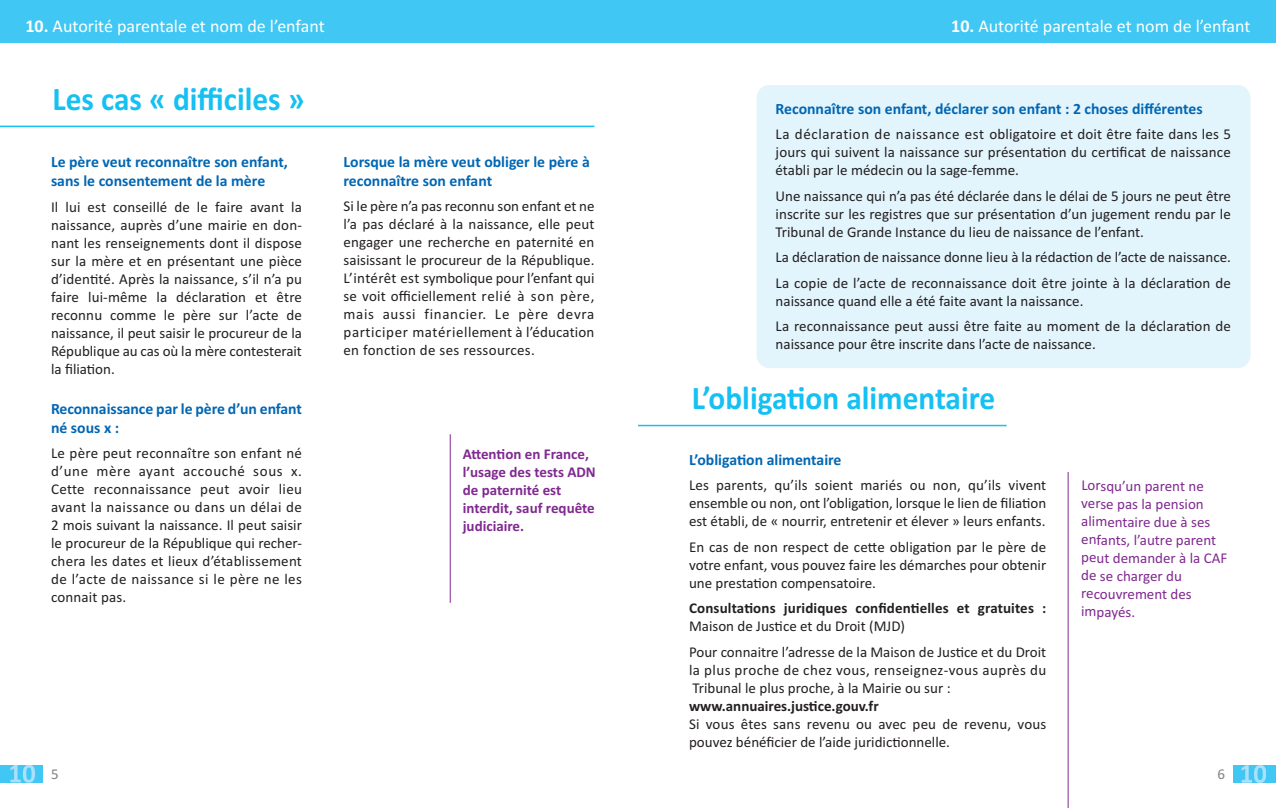
<style>
.page{position:relative;width:1276px;height:808px;background:#fff}
.page>*{position:absolute;margin:0;border:0;box-sizing:border-box;transform-origin:0 0}
.t1{font:700 33px "Calibri";color:#15c0f2;scale:.95 1}
.t2{font:18px "Calibri";color:#fff}
.t3{font:700 15.75px/18.9px "Calibri";color:#0166b3}
.t4{font:15px/18px "Calibri";color:#231f20;text-align:justify}
.t5{font:15px/18px "Calibri";color:#802990}
.t6{font:15px/18px "Calibri";letter-spacing:.02em;color:#231f20}
.t7{font:700 15px/18px "Calibri";color:#802990}
.t8{font:700 15px "Calibri";letter-spacing:.01em;color:#231f20}
.t9{font:15px "Calibri";color:#808285}
.s1{font-weight:700}
</style>
<div class="page">
<div style="left:0;top:765px;width:43px;height:17px;background:#40c7f4"></div>
<svg style="left:10px;top:765px;width:25px;height:17px"></svg>
<div style="left:1233px;top:765px;width:43px;height:17px;background:#40c7f4"></div>
<svg style="left:1241px;top:765px;width:25px;height:18px"></svg>
<div style="left:756px;top:85px;width:494px;height:283px;background:#e2f4fc;border-radius:13px"></div>
<div style="left:0;top:0;width:1276px;height:43px;background:#40c7f4"></div>
<hr style="left:1067px;top:472px;width:1px;height:336px;background:#802990">
<hr style="left:0;top:126px;width:594px;height:1px;background:#15c0f2">
<hr style="left:638px;top:425px;width:368px;height:1px;background:#15c0f2">
<hr style="left:450px;top:434px;width:1px;height:169px;background:#802990">
<p class="t2" style="left:26px;top:15px;width:301px"><span class="s1">10.</span> Autorité parentale et nom de l’enfant</p>
<p class="t2" style="left:951px;top:15px;width:301px"><span class="s1">10.</span> Autorité parentale et nom de l’enfant</p>
<h1 class="t1" style="left:52px;top:79px;width:267px">Les cas « difficiles »</h1>
<p class="t3" style="left:51px;top:152px;width:238px">Le père veut reconnaître son enfant, sans le consentement de la mère</p>
<p class="t4" style="left:51px;top:197px;width:252px">Il lui est conseillé de le faire avant la naissance, auprès d’une mairie en don&shy;nant les renseignements dont il dispose sur la mère et en présentant une pièce d’identité. Après la naissance, s’il n’a pu faire lui-même la déclaration et être reconnu comme le père sur l’acte de naissance, il peut saisir le procureur de la République au cas où la mère contesterait la filiation.</p>
<p class="t3" style="left:51px;top:399px;width:252px">Reconnaissance par le père d’un enfant né sous x :</p>
<p class="t4" style="left:51px;top:444px;width:252px">Le père peut reconnaître son enfant né d’une mère ayant accouché sous x.<br>Cette reconnaissance peut avoir lieu avant la naissance ou dans un délai de 2 mois suivant la naissance. Il peut saisir le procureur de la République qui recher&shy;chera les dates et lieux d’établissement de l’acte de naissance si le père ne les connait pas.</p>
<p class="t3" style="left:343px;top:152px;width:248px">Lorsque la mère veut obliger le père à reconnaître son enfant</p>
<p class="t4" style="left:343px;top:197px;width:252px">Si le père n’a pas reconnu son enfant et ne l’a pas déclaré à la naissance, elle peut engager une recherche en paternité en saisissant le procureur de la République.<br>L’intérêt est symbolique pour l’enfant qui se voit officiellement relié à son père, mais aussi financier. Le père devra participer matériellement à l’éducation en fonction de ses ressources.</p>
<p class="t7" style="left:463px;top:445px;width:134px">Attention en France, l’usage des tests ADN de paternité est interdit, sauf requête judiciaire.</p>
<p class="t3" style="left:775px;top:99px;width:429px">Reconnaître son enfant, déclarer son enfant : 2 choses différentes</p>
<p class="t4" style="left:775px;top:125px;width:457px">La déclaration de naissance est obligatoire et doit être faite dans les 5 jours qui suivent la naissance sur présentation du certificat de naissance établi par le médecin ou la sage-femme.</p>
<p class="t4" style="left:775px;top:187px;width:457px">Une naissance qui n’a pas été déclarée dans le délai de 5 jours ne peut être inscrite sur les registres que sur présentation d’un jugement rendu par le Tribunal de Grande Instance du lieu de naissance de l’enfant.</p>
<p class="t4" style="left:775px;top:244px;width:457px;line-height:25.5px">La déclaration de naissance donne lieu à la rédaction de l’acte de naissance.<br>La copie de l’acte de reconnaissance doit être jointe à la déclaration de</p>
<p class="t4" style="left:775px;top:288px;width:457px;line-height:25.5px">naissance quand elle a été faite avant la naissance.<br>La reconnaissance peut aussi être faite au moment de la déclaration de</p>
<p class="t4" style="left:775px;top:335px;width:322px">naissance pour être inscrite dans l’acte de naissance.</p>
<h1 class="t1" style="left:692px;top:378px;width:321px">L’obligation alimentaire</h1>
<p class="t3" style="left:689px;top:450px;width:154px">L’obligation alimentaire</p>
<p class="t4" style="left:689px;top:476px;width:359px">Les parents, qu’ils soient mariés ou non, qu’ils vivent ensemble ou non, ont l’obligation, lorsque le lien de filiation est établi, de « nourrir, entretenir et élever » leurs enfants.</p>
<p class="t4" style="left:689px;top:538px;width:359px">En cas de non respect de cette obligation par le père de votre enfant, vous pouvez faire les démarches pour obtenir une prestation compensatoire.</p>
<p class="t8" style="left:689px;top:599px;width:359px">Consultations juridiques confidentielles et gratuites :</p>
<p class="t4" style="left:689px;top:613px;width:359px;line-height:25.5px">Maison de Justice et du Droit (MJD)<br>Pour connaitre l’adresse de la Maison de Justice et du Droit</p>
<p class="t6" style="left:689px;top:661px;width:359px">la plus proche de chez vous, renseignez-vous auprès du<br>Tribunal le plus proche, à la Mairie ou sur :</p>
<p class="t8" style="left:689px;top:697px;width:191px">www.annuaires.justice.gouv.fr</p>
<p class="t4" style="left:689px;top:715px;width:359px">Si vous êtes sans revenu ou avec peu de revenu, vous pouvez bénéficier de l’aide juridictionnelle.</p>
<p class="t5" style="left:1081px;top:476px;width:148px">Lorsqu’un parent ne verse pas la pension alimentaire due à ses enfants, l’autre parent peut demander à la CAF de se charger du recouvrement des impayés.</p>
<p class="t9" style="left:51px;top:765px;width:9px">5</p>
<p class="t9" style="left:1217px;top:765px;width:9px">6</p>
</div>
